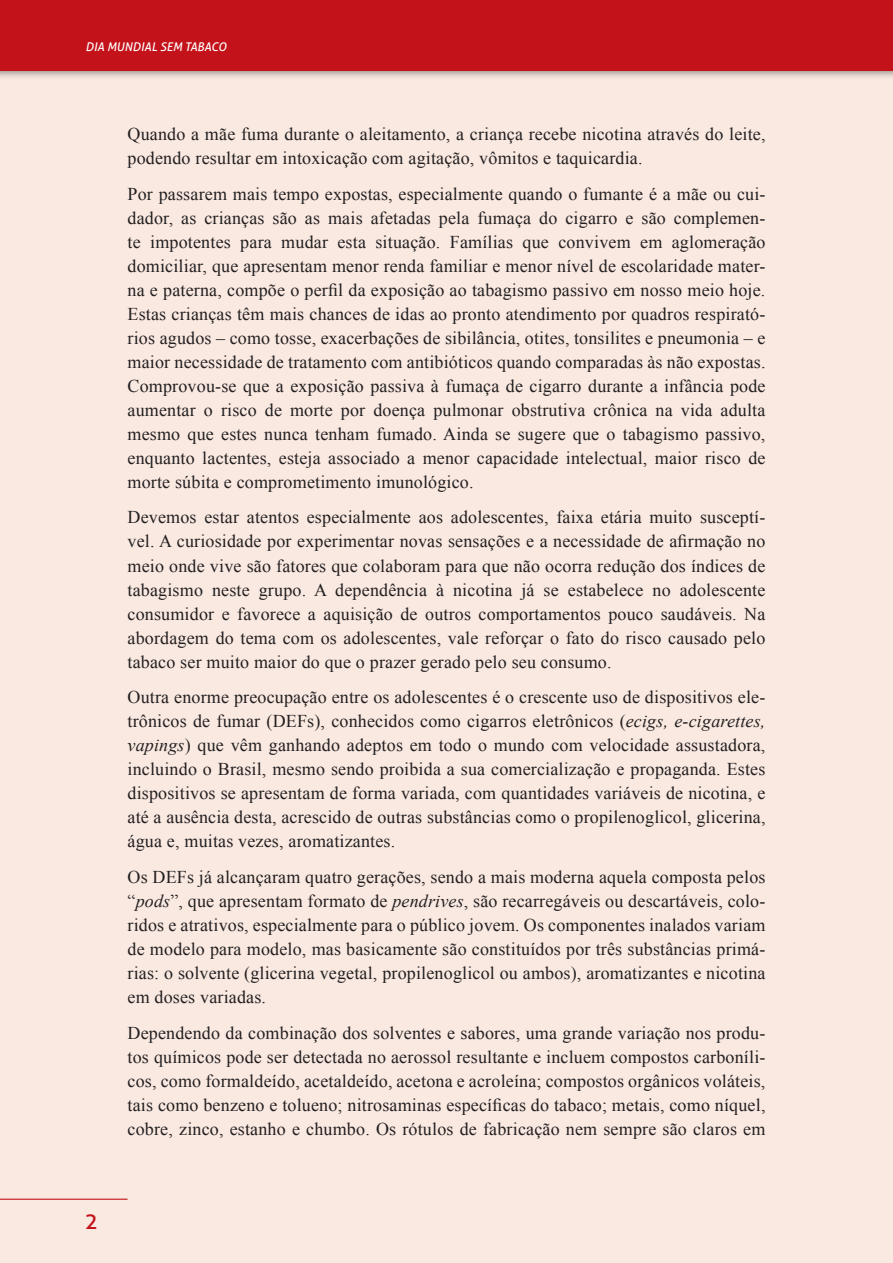
<style>
.page{position:relative;width:893px;height:1263px;background:#f9e9e1}
.page>*{position:absolute;margin:0;border:0;box-sizing:border-box;transform-origin:0 0}
.t1{font:22.5px "Aller";color:#c4121a}
.t2{font:18px/24px "Times New Roman";letter-spacing:.01em;color:#231f20;text-align:justify}
.t3{font:italic 12px "Aller";color:#fff}
.s1{font-style:italic}
</style>
<div class="page">
<div style="left:0;top:0;width:893px;height:80px;background:#231f20;opacity:.7"></div>
<div style="left:0;top:0;width:893px;height:71px;background:#c4121a"></div>
<hr style="left:0;top:1198px;width:128px;height:2px;background:#c4121a">
<p class="t3" style="left:85px;top:39px;width:142px">DIA MUNDIAL SEM TABACO</p>
<p class="t1" style="left:85px;top:1207px;width:15px">2</p>
<p class="t2" style="left:128px;top:122px;width:639px">Quando a mãe fuma durante o aleitamento, a criança recebe nicotina através do leite, podendo resultar em intoxicação com agitação, vômitos e taquicardia.</p>
<p class="t2" style="left:128px;top:181px;width:639px">Por passarem mais tempo expostas, especialmente quando o fumante é a mãe ou cui&shy;dador, as crianças são as mais afetadas pela fumaça do cigarro e são complemen&shy;te impotentes para mudar esta situação. Famílias que convivem em aglomeração domiciliar, que apresentam menor renda familiar e menor nível de escolaridade mater&shy;na e paterna, compõe o perfil da exposição ao tabagismo passivo em nosso meio hoje.<br>Estas crianças têm mais chances de idas ao pronto atendimento por quadros respirató&shy;rios agudos – como tosse, exacerbações de sibilância, otites, tonsilites e pneumonia – e maior necessidade de tratamento com antibióticos quando comparadas às não expostas.<br>Comprovou-se que a exposição passiva à fumaça de cigarro durante a infância pode aumentar o risco de morte por doença pulmonar obstrutiva crônica na vida adulta mesmo que estes nunca tenham fumado. Ainda se sugere que o tabagismo passivo, enquanto lactentes, esteja associado a menor capacidade intelectual, maior risco de morte súbita e comprometimento imunológico.</p>
<p class="t2" style="left:128px;top:505px;width:639px">Devemos estar atentos especialmente aos adolescentes, faixa etária muito susceptí&shy;vel. A curiosidade por experimentar novas sensações e a necessidade de afirmação no meio onde vive são fatores que colaboram para que não ocorra redução dos índices de tabagismo neste grupo. A dependência à nicotina já se estabelece no adolescente consumidor e favorece a aquisição de outros comportamentos pouco saudáveis. Na abordagem do tema com os adolescentes, vale reforçar o fato do risco causado pelo tabaco ser muito maior do que o prazer gerado pelo seu consumo.</p>
<p class="t2" style="left:128px;top:685px;width:639px">Outra enorme preocupação entre os adolescentes é o crescente uso de dispositivos ele&shy;trônicos de fumar (DEFs), conhecidos como cigarros eletrônicos (<span class="s1">ecigs, e-cigarettes, vapings</span>) que vêm ganhando adeptos em todo o mundo com velocidade assustadora, incluindo o Brasil, mesmo sendo proibida a sua comercialização e propaganda. Estes dispositivos se apresentam de forma variada, com quantidades variáveis de nicotina, e até a ausência desta, acrescido de outras substâncias como o propilenoglicol, glicerina, água e, muitas vezes, aromatizantes.</p>
<p class="t2" style="left:128px;top:865px;width:639px">Os DEFs já alcançaram quatro gerações, sendo a mais moderna aquela composta pelos “<span class="s1">pods</span>”, que apresentam formato de <span class="s1">pendrives</span>, são recarregáveis ou descartáveis, colo&shy;ridos e atrativos, especialmente para o público jovem. Os componentes inalados variam de modelo para modelo, mas basicamente são constituídos por três substâncias primá&shy;rias: o solvente (glicerina vegetal, propilenoglicol ou ambos), aromatizantes e nicotina em doses variadas.</p>
<p class="t2" style="left:128px;top:1020px;width:639px">Dependendo da combinação dos solventes e sabores, uma grande variação nos produ&shy;tos químicos pode ser detectada no aerossol resultante e incluem compostos carboníli&shy;cos, como formaldeído, acetaldeído, acetona e acroleína; compostos orgânicos voláteis, tais como benzeno e tolueno; nitrosaminas específicas do tabaco; metais, como níquel, cobre, zinco, estanho e chumbo. Os rótulos de fabricação nem sempre são claros em</p>
</div>
